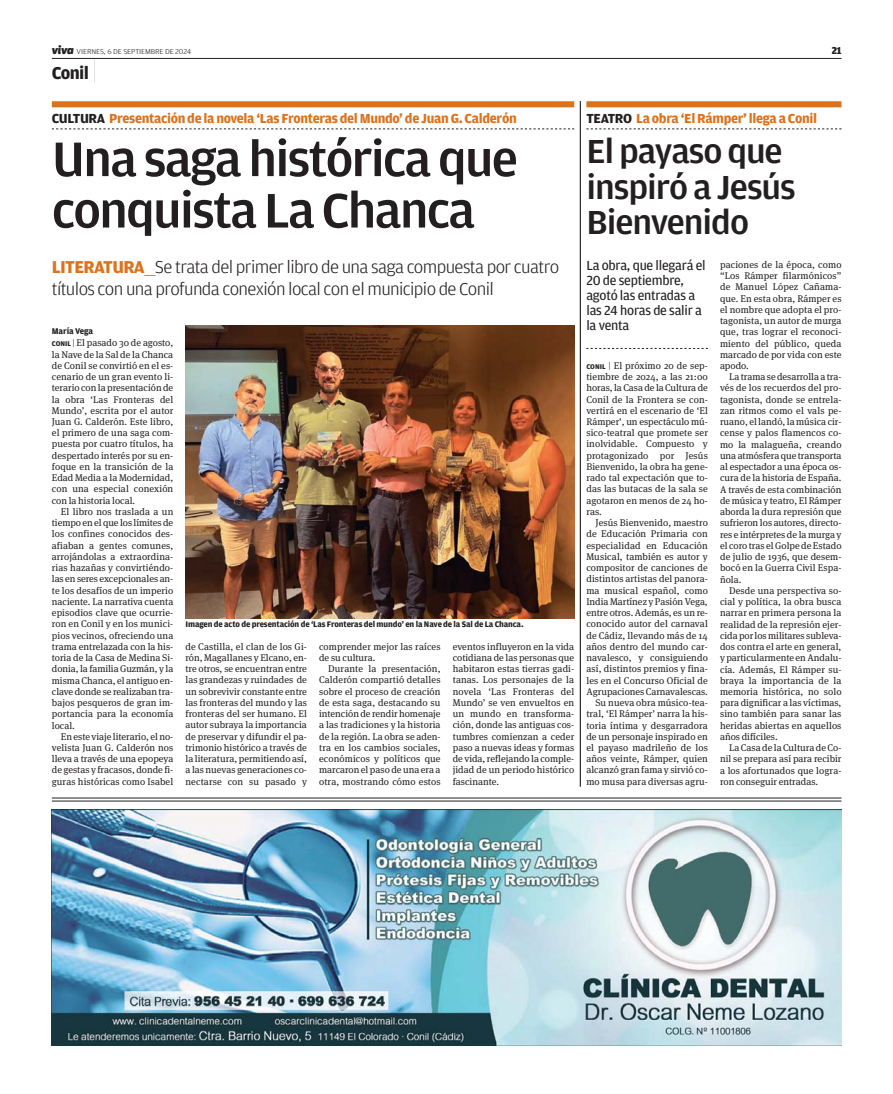
<style>
.page{position:relative;width:893px;height:1094px;background:#fff}
.page>*{position:absolute;margin:0;border:0;box-sizing:border-box;transform-origin:0 0}
.t1{font:500 51.45px/51.4px "Amplitude";letter-spacing:-.035em;color:#231f20;scale:1.05 1}
.t2{font:500 35.4px/35.4px "Amplitude";letter-spacing:-.03em;color:#231f20;scale:1.05 1}
.t3{font:300 18.15px/22.2px "Amplitude";letter-spacing:-.035em;color:#231f20;scale:1.05 1}
.t4{font:700 18.15px "Amplitude";letter-spacing:-.04em;color:#231f20}
.t5{font:700 13.95px "Amplitude";letter-spacing:-.025em;color:#dc721c}
.t6{font:13.95px/15px "Amplitude";letter-spacing:-.02em;color:#231f20}
.t7{font:900 10.65px "Amplitude";color:#231f20}
.t8{font:9.75px/11.2px "Meta Serif OT";letter-spacing:.01em;color:#231f20;text-align:justify}
.t9{font:700 8.85px "Amplitude";letter-spacing:-.01em;color:#231f20}
.t10{font:700 8.55px "Amplitude";letter-spacing:-.015em;color:#231f20}
.t11{font:300 7.5px "Amplitude";letter-spacing:-.01em;color:#231f20;scale:1.1 1}
.s1{font-family:"Apex New";font-weight:800;font-style:italic;font-size:11.85px}
.s2{font-family:"Apex New";font-weight:100;font-size:24.6px}
.s3{color:#231f20}
.s4{font-weight:700;color:#dc721c}
.s5{color:#dc721c}
.s6{font-family:"Amplitude";font-weight:700;font-size:7.35px}
.s7{font-family:"Amplitude";font-weight:300}
</style>
<div class="page">
<hr style="left:52px;top:58px;width:789px;height:1px;background:#231f20">
<div style="left:52px;top:101px;width:522px;height:6px;background:#dc721c"></div>
<svg style="left:52px;top:129px;width:522px;height:1px"></svg>
<img style="left:185px;top:326px;width:389px;height:292px">
<hr style="left:580px;top:101px;width:1px;height:685px;background:#231f20">
<hr style="left:52px;top:797px;width:789px;height:1px;background:#231f20">
<hr style="left:52px;top:800px;width:789px;height:1px;background:#231f20">
<div style="left:586px;top:101px;width:255px;height:6px;background:#dc721c"></div>
<svg style="left:586px;top:129px;width:255px;height:1px"></svg>
<svg style="left:586px;top:348px;width:121px;height:1px"></svg>
<img style="left:52px;top:809px;width:789px;height:236px">
<p class="t11" style="left:52px;top:49px;width:128px"><span class="s1">viva</span> VIERNES, 6 DE SEPTIEMBRE DE 2024</p>
<p class="t7" style="left:831px;top:46px;width:11px">21</p>
<h3 class="t4" style="left:52px;top:66px;width:46px">Conil <span class="s2">|</span></h3>
<h3 class="t5" style="left:52px;top:113px;width:466px"><span class="s3">CULTURA</span> Presentación de la novela ‘Las Fronteras del Mundo’ de Juan G. Calderón</h3>
<h3 class="t5" style="left:586px;top:113px;width:232px"><span class="s3">TEATRO</span> La obra ‘El Rámper’ llega a Conil</h3>
<h1 class="t1" style="left:52px;top:137px;width:445px">Una saga histórica que conquista La Chanca</h1>
<h3 class="t3" style="left:52px;top:257px;width:484px"><span class="s4">LITERATURA</span><span class="s5">___</span>Se trata del primer libro de una saga compuesta por cuatro títulos con una profunda conexión local con el municipio de Conil</h3>
<p class="t9" style="left:52px;top:328px;width:43px">María Vega</p>
<p class="t8" style="left:52px;top:338px;width:123px"><span class="s6">CONIL</span> <span class="s7">|</span> El pasado 30 de agosto, la Nave de la Sal de la Chanca de Conil se convirtió en el es&shy;cenario de un gran evento li&shy;terario con la presentación de la obra ‘Las Fronteras del Mundo’, escrita por el autor Juan G. Calderón. Este libro, el primero de una saga com&shy;puesta por cuatro títulos, ha despertado interés por su en&shy;foque en la transición de la Edad Media a la Modernidad, con una especial conexión con la historia local.</p>
<p class="t8" style="left:52px;top:506px;width:123px;text-indent:9px">El libro nos traslada a un tiempo en el que los límites de los confines conocidos des&shy;afiaban a gentes comunes, arrojándolas a extraordina&shy;rias hazañas y convirtiéndo&shy;las en seres excepcionales an&shy;te los desafíos de un imperio naciente. La narrativa cuenta episodios clave que ocurrie&shy;ron en Conil y en los munici&shy;pios vecinos, ofreciendo una trama entrelazada con la his&shy;toria de la Casa de Medina Si&shy;donia, la familia Guzmán, y la misma Chanca, el antiguo en&shy;clave donde se realizaban tra&shy;bajos pesqueros de gran im&shy;portancia para la economía local.</p>
<p class="t8" style="left:52px;top:731px;width:123px;text-indent:9px">En este viaje literario, el no&shy;velista Juan G. Calderón nos lleva a través de una epopeya de gestas y fracasos, donde fi&shy;guras históricas como Isabel</p>
<p class="t10" style="left:185px;top:621px;width:339px">Imagen de acto de presentación de ‘Las Fronteras del mundo’ en la Nave de la Sal de La Chanca.</p>
<p class="t8" style="left:185px;top:641px;width:123px">de Castilla, el clan de los Gi&shy;rón, Magallanes y Elcano, en&shy;tre otros, se encuentran entre las grandezas y ruindades de un sobrevivir constante entre las fronteras del mundo y las fronteras del ser humano. El autor subraya la importancia de preservar y difundir el pa&shy;trimonio histórico a través de la literatura, permitiendo así, a las nuevas generaciones co&shy;nectarse con su pasado y</p>
<p class="t8" style="left:319px;top:641px;width:123px">comprender mejor las raíces de su cultura.</p>
<p class="t8" style="left:319px;top:663px;width:123px;text-indent:9px">Durante la presentación, Calderón compartió detalles sobre el proceso de creación de esta saga, destacando su intención de rendir homenaje a las tradiciones y la historia de la región. La obra se aden&shy;tra en los cambios sociales, económicos y políticos que marcaron el paso de una era a otra, mostrando cómo estos</p>
<p class="t8" style="left:453px;top:641px;width:123px">eventos influyeron en la vida cotidiana de las personas que habitaron estas tierras gadi&shy;tanas. Los personajes de la novela ‘Las Fronteras del Mundo’ se ven envueltos en un mundo en transforma&shy;ción, donde las antiguas cos&shy;tumbres comienzan a ceder paso a nuevas ideas y formas de vida, reflejando la comple&shy;jidad de un periodo histórico fascinante.</p>
<h2 class="t2" style="left:586px;top:136px;width:201px">El payaso que inspiró a Jesús<br>Bienvenido</h2>
<h3 class="t6" style="left:586px;top:258px;width:121px">La obra, que llegará el<br>20 de septiembre, agotó las entradas a las 24 horas de salir a la venta</h3>
<p class="t8" style="left:720px;top:259px;width:123px">paciones de la época, como “Los Rámper filarmónicos” de Manuel López Cañama&shy;que. En esta obra, Rámper es el nombre que adopta el pro&shy;tagonista, un autor de murga que, tras lograr el reconoci&shy;miento del público, queda marcado de por vida con este apodo.</p>
<p class="t8" style="left:720px;top:372px;width:123px;text-indent:9px">La trama se desarrolla a tra&shy;vés de los recuerdos del pro&shy;tagonista, donde se entrela&shy;zan ritmos como el vals pe&shy;ruano, el landó, la música cir&shy;cense y palos flamencos co&shy;mo la malagueña, creando una atmósfera que transporta al espectador a una época os&shy;cura de la historia de España.<br>A través de esta combinación de música y teatro, El Rámper aborda la dura represión que sufrieron los autores, directo&shy;res e intérpretes de la murga y el coro tras el Golpe de Estado de julio de 1936, que desem&shy;bocó en la Guerra Civil Espa&shy;ñola.</p>
<p class="t8" style="left:720px;top:585px;width:123px;text-indent:9px">Desde una perspectiva so&shy;cial y política, la obra busca narrar en primera persona la realidad de la represión ejer&shy;cida por los militares subleva&shy;dos contra el arte en general, y particularmente en Andalu&shy;cía. Además, El Rámper su&shy;braya la importancia de la memoria histórica, no solo para dignificar a las víctimas, sino también para sanar las heridas abiertas en aquellos años difíciles.</p>
<p class="t8" style="left:720px;top:742px;width:123px;text-indent:9px">La Casa de la Cultura de Co&shy;nil se prepara así para recibir a los afortunados que logra&shy;ron conseguir entradas.</p>
<p class="t8" style="left:586px;top:360px;width:123px"><span class="s6">CONIL</span> <span class="s7">|</span> El próximo 20 de sep&shy;tiembre de 2024, a las 21:00 horas, la Casa de la Cultura de Conil de la Frontera se con&shy;vertirá en el escenario de ‘El Rámper', un espectáculo mú&shy;sico-teatral que promete ser inolvidable. Compuesto y protagonizado por Jesús Bienvenido, la obra ha gene&shy;rado tal expectación que to&shy;das las butacas de la sala se agotaron en menos de 24 ho&shy;ras.</p>
<p class="t8" style="left:586px;top:517px;width:123px;text-align:right">Jesús Bienvenido, maestro de Educación Primaria con especialidad en Educación<br>Musical, también es autor y compositor de canciones de distintos artistas del panora&shy;ma musical español, como<br>India Martínez y Pasión Vega, entre otros. Además, es un re&shy;conocido autor del carnaval de Cádiz, llevando más de 14 años dentro del mundo car&shy;navalesco, y consiguiendo así, distintos premios y fina&shy;les en el Concurso Oficial de<br>Agrupaciones Carnavalescas.<br>Su nueva obra músico-tea&shy;tral, ‘El Rámper’ narra la his&shy;toria íntima y desgarradora de un personaje inspirado en el payaso madrileño de los años veinte, Rámper, quien alcanzó gran fama y sirvió co&shy;mo musa para diversas agru-</p>
</div>
